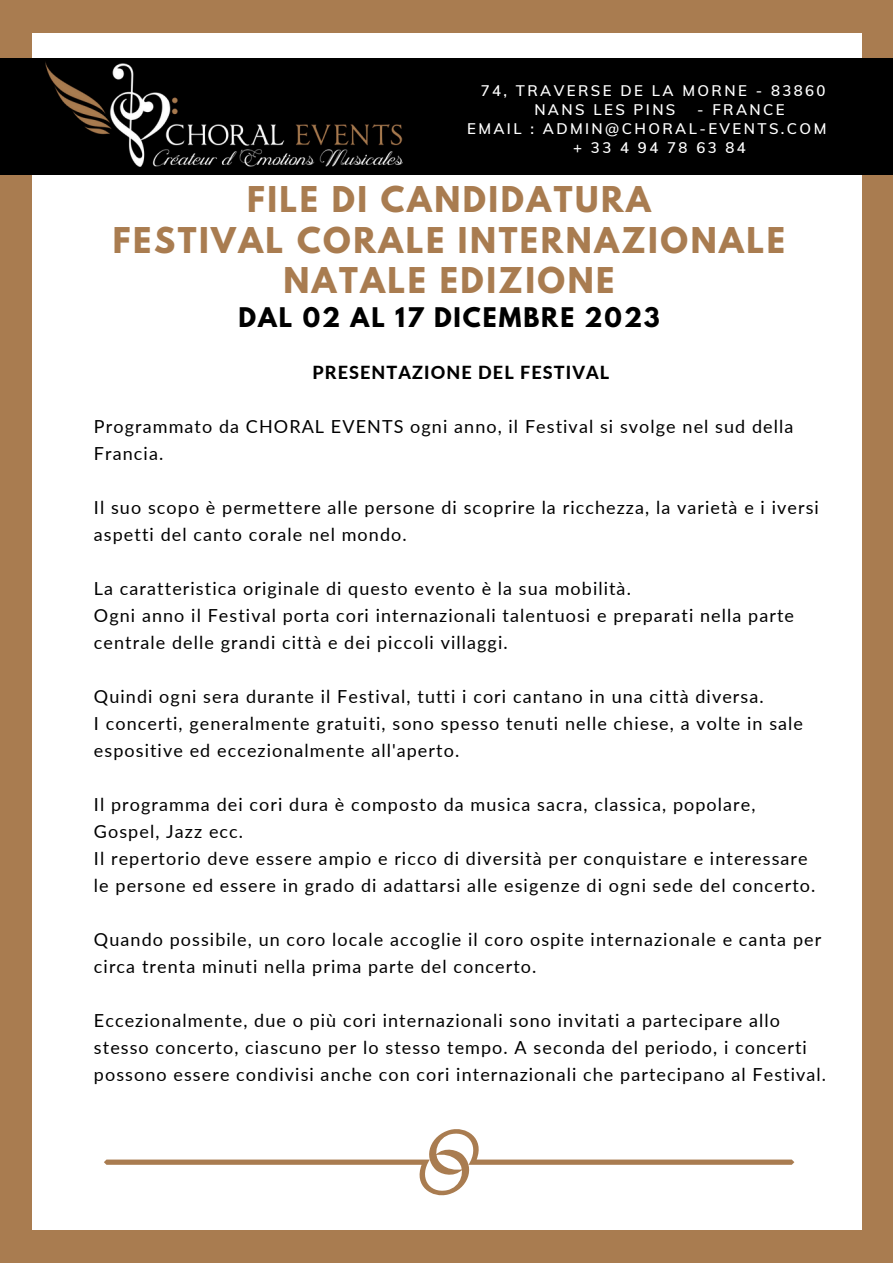
<style>
.page{position:relative;width:893px;height:1264px;background:#fff}
.page>*{position:absolute;margin:0;border:0;box-sizing:border-box;transform-origin:0 0}
.t1{font:700 31.5px/40.5px "League Spartan";letter-spacing:.08em;color:#a97c50;text-align:center}
.t2{font:700 24px "League Spartan";letter-spacing:.08em;color:#000}
.t3{font:18px/27px "Lato";letter-spacing:.06em;color:#000}
.t4{font:800 18px "Lato";letter-spacing:.06em;color:#000}
.t5{font:600 15px/19px "Muli";letter-spacing:.16em;color:#fff}
.t6{font:600 15px "Muli";letter-spacing:.375em;color:#fff}
</style>
<div class="page">
<div style="left:0;top:0;width:892px;height:1262px;background:#a97c50"></div>
<div style="left:32px;top:33px;width:829px;height:1196px;background:#fff"></div>
<div style="left:0;top:59px;width:892px;height:115px;background:#000"></div>
<svg style="left:104px;top:1129px;width:690px;height:67px"></svg>
<img style="left:45px;top:62px;width:358px;height:104px">
<p class="t5" style="left:534px;top:80px;width:293px;text-indent:-54px">74, TRAVERSE DE LA MORNE - 83860<br>NANS LES PINS</p>
<p class="t5" style="left:697px;top:100px;width:89px">- FRANCE</p>
<p class="t5" style="left:467px;top:119px;width:361px">EMAIL : ADMIN@CHORAL-EVENTS.COM</p>
<p class="t6" style="left:573px;top:138px;width:174px">+33494786384</p>
<h1 class="t1" style="left:113px;top:183px;width:673px">FILE DI CANDIDATURA<br>FESTIVAL CORALE INTERNAZIONALE<br>NATALE EDIZIONE</h1>
<h2 class="t2" style="left:238px;top:305px;width:423px">DAL 02 AL 17 DICEMBRE 2023</h2>
<p class="t4" style="left:312px;top:361px;width:298px">PRESENTAZIONE DEL FESTIVAL</p>
<p class="t3" style="left:94px;top:413px;width:701px">Programmato da CHORAL EVENTS ogni anno, il Festival si svolge nel sud della<br>Francia.</p>
<p class="t3" style="left:94px;top:493px;width:726px">Il suo scopo è permettere alle persone di scoprire la ricchezza, la varietà e i iversi aspetti del canto corale nel mondo.</p>
<p class="t3" style="left:94px;top:574px;width:701px">La caratteristica originale di questo evento è la sua mobilità.<br>Ogni anno il Festival porta cori internazionali talentuosi e preparati nella parte centrale delle grandi città e dei piccoli villaggi.</p>
<p class="t3" style="left:94px;top:682px;width:710px">Quindi ogni sera durante il Festival, tutti i cori cantano in una città diversa.<br>I concerti, generalmente gratuiti, sono spesso tenuti nelle chiese, a volte in sale espositive ed eccezionalmente all'aperto.</p>
<p class="t3" style="left:94px;top:790px;width:723px">Il programma dei cori dura è composto da musica sacra, classica, popolare, Gospel, Jazz ecc.<br>Il repertorio deve essere ampio e ricco di diversità per conquistare e interessare le persone ed essere in grado di adattarsi alle esigenze di ogni sede del concerto.</p>
<p class="t3" style="left:94px;top:925px;width:728px">Quando possibile, un coro locale accoglie il coro ospite internazionale e canta per circa trenta minuti nella prima parte del concerto.</p>
<p class="t3" style="left:94px;top:1006px;width:733px">Eccezionalmente, due o più cori internazionali sono invitati a partecipare allo stesso concerto, ciascuno per lo stesso tempo. A seconda del periodo, i concerti possono essere condivisi anche con cori internazionali che partecipano al Festival.</p>
</div>
